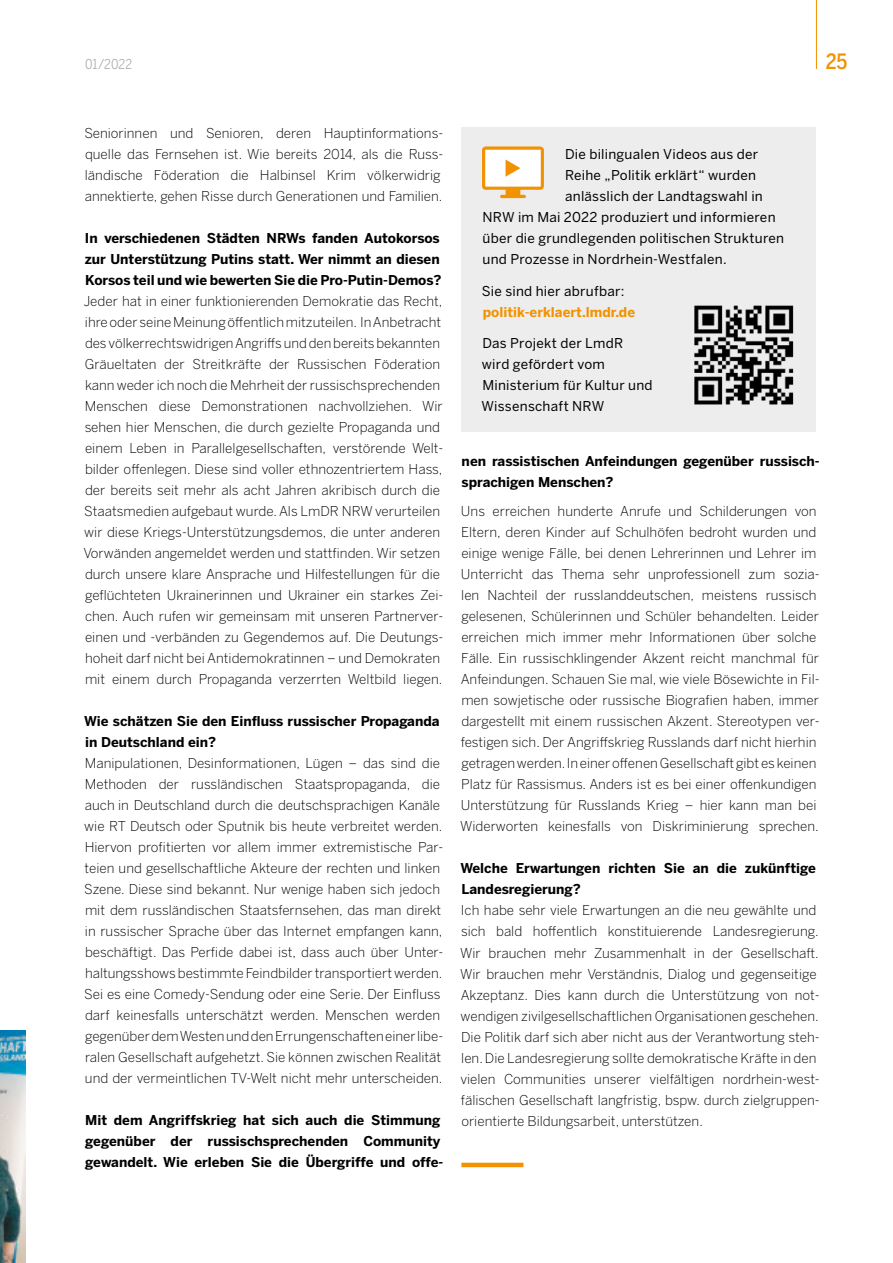
<style>
.page{position:relative;width:893px;height:1263px;background:#fff}
.page>*{position:absolute;margin:0;border:0;box-sizing:border-box;transform-origin:0 0}
.t1{font:500 21px "Benton Sans Cond";color:#f39200}
.Interview_-_Antwort{font:300 13.5px/21px "Benton Sans";color:#000}
.Interview_-_Frage{font:700 13.5px/21px "Benton Sans";color:#000}
.t2{font:13.5px/21px "Benton Sans";letter-spacing:.02em;color:#000}
.t3{font:700 13.5px "Benton Sans";color:#f39200}
.t4{font:13.5px "Benton Sans Cond";letter-spacing:.005em;color:#acacac}
</style>
<div class="page">
<hr style="left:461px;top:1163px;width:62px;height:4px;background:#f39200">
<div style="left:461px;top:128px;width:355px;height:304px;background:#ededed"></div>
<svg style="left:482px;top:146px;width:62px;height:52px"></svg>
<img style="left:694px;top:305px;width:100px;height:100px">
<img style="left:0;top:1031px;width:26px;height:232px">
<hr style="left:816px;top:0;width:1px;height:69px;background:#f39200">
<p class="t4" style="left:85px;top:56px;width:49px">01/2022</p>
<h1 class="t1" style="left:826px;top:49px;width:23px">25</h1>
<p class="Interview_-_Antwort" style="left:84px;top:123px;width:360px">Seniorinnen und Senioren, deren Hauptinformations&shy;quelle das Fernsehen ist. Wie bereits 2014, als die Russ&shy;ländische Föderation die Halbinsel Krim völkerwidrig annektierte, gehen Risse durch Generationen und Familien.</p>
<p class="Interview_-_Frage" style="left:85px;top:227px;width:358px">In verschiedenen Städten NRWs fanden Autokorsos zur Unterstützung Putins statt. Wer nimmt an diesen<br>Korsos teil und wie bewerten Sie die Pro-Putin-Demos?</p>
<p class="Interview_-_Antwort" style="left:83px;top:291px;width:361px">Jeder hat in einer funktionierenden Demokratie das Recht, ihre oder seine Meinung öffentlich mitzuteilen. In Anbetracht des völkerrechtswidrigen Angriffs und den bereits bekannten Gräueltaten der Streitkräfte der Russischen Föderation kann weder ich noch die Mehrheit der russischsprechenden Menschen diese Demonstrationen nachvollziehen. Wir sehen hier Menschen, die durch gezielte Propaganda und einem Leben in Parallelgesellschaften, verstörende Welt&shy;bilder offenlegen. Diese sind voller ethnozentriertem Hass, der bereits seit mehr als acht Jahren akribisch durch die Staatsmedien aufgebaut wurde. Als LmDR NRW verurteilen wir diese Kriegs-Unterstützungsdemos, die unter anderen Vorwänden angemeldet werden und stattfinden. Wir setzen durch unsere klare Ansprache und Hilfestellungen für die geflüchteten Ukrainerinnen und Ukrainer ein starkes Zei&shy;chen. Auch rufen wir gemeinsam mit unseren Partnerver&shy;einen und -verbänden zu Gegendemos auf. Die Deutungs&shy;hoheit darf nicht bei Antidemokratinnen – und Demokraten mit einem durch Propaganda verzerrten Weltbild liegen.</p>
<p class="Interview_-_Frage" style="left:84px;top:711px;width:357px">Wie schätzen Sie den Einfluss russischer Propaganda in Deutschland ein?</p>
<p class="Interview_-_Antwort" style="left:84px;top:753px;width:360px">Manipulationen, Desinformationen, Lügen – das sind die Methoden der russländischen Staatspropaganda, die auch in Deutschland durch die deutschsprachigen Kanäle wie RT Deutsch oder Sputnik bis heute verbreitet werden.<br>Hiervon profitierten vor allem immer extremistische Par&shy;teien und gesellschaftliche Akteure der rechten und linken Szene. Diese sind bekannt. Nur wenige haben sich jedoch mit dem russländischen Staatsfernsehen, das man direkt in russischer Sprache über das Internet empfangen kann, beschäftigt. Das Perfide dabei ist, dass auch über Unter&shy;haltungsshows bestimmte Feindbilder transportiert werden.<br>Sei es eine Comedy-Sendung oder eine Serie. Der Einfluss darf keinesfalls unterschätzt werden. Menschen werden gegenüber dem Westen und den Errungenschaften einer libe&shy;ralen Gesellschaft aufgehetzt. Sie können zwischen Realität und der vermeintlichen TV-Welt nicht mehr unterscheiden.</p>
<p class="Interview_-_Frage" style="left:85px;top:1110px;width:360px">Mit dem Angriffskrieg hat sich auch die Stimmung gegenüber der russischsprechenden Community gewandelt. Wie erleben Sie die Übergriffe und offe-</p>
<p class="t2" style="left:565px;top:143px;width:195px">Die bilingualen Videos aus der</p>
<p class="t2" style="left:565px;top:164px;width:193px">Reihe „Politik erklärt“ wurden</p>
<p class="t2" style="left:565px;top:186px;width:199px">anlässlich der Landtagswahl in</p>
<p class="t2" style="left:482px;top:207px;width:295px">NRW im Mai 2022 produziert und informieren</p>
<p class="t2" style="left:482px;top:228px;width:303px">über die grundlegenden politischen Strukturen</p>
<p class="t2" style="left:482px;top:249px;width:246px">und Prozesse in Nordrhein-Westfalen.</p>
<p class="t2" style="left:482px;top:280px;width:144px">Sie sind hier abrufbar:</p>
<p class="t3" style="left:483px;top:304px;width:154px">politik-erklaert.lmdr.de</p>
<p class="t2" style="left:481px;top:333px;width:173px">Das Projekt der LmdR wird gefördert vom<br>Ministerium für Kultur und<br>Wissenschaft NRW</p>
<p class="Interview_-_Frage" style="left:461px;top:450px;width:360px">nen rassistischen Anfeindungen gegenüber russisch&shy;sprachigen Menschen?</p>
<p class="Interview_-_Antwort" style="left:460px;top:501px;width:361px">Uns erreichen hunderte Anrufe und Schilderungen von Eltern, deren Kinder auf Schulhöfen bedroht wurden und einige wenige Fälle, bei denen Lehrerinnen und Lehrer im Unterricht das Thema sehr unprofessionell zum sozia&shy;len Nachteil der russlanddeutschen, meistens russisch gelesenen, Schülerinnen und Schüler behandelten. Leider erreichen mich immer mehr Informationen über solche Fälle. Ein russischklingender Akzent reicht manchmal für Anfeindungen. Schauen Sie mal, wie viele Bösewichte in Fil&shy;men sowjetische oder russische Biografien haben, immer dargestellt mit einem russischen Akzent. Stereotypen ver&shy;festigen sich. Der Angriffskrieg Russlands darf nicht hierhin getragen werden. In einer offenen Gesellschaft gibt es keinen Platz für Rassismus. Anders ist es bei einer offenkundigen Unterstützung für Russlands Krieg – hier kann man bei Widerworten keinesfalls von Diskriminierung sprechen.</p>
<p class="Interview_-_Frage" style="left:460px;top:858px;width:357px">Welche Erwartungen richten Sie an die zukünftige<br>Landesregierung?</p>
<p class="Interview_-_Antwort" style="left:460px;top:900px;width:361px">Ich habe sehr viele Erwartungen an die neu gewählte und sich bald hoffentlich konstituierende Landesregierung.<br>Wir brauchen mehr Zusammenhalt in der Gesellschaft.<br>Wir brauchen mehr Verständnis, Dialog und gegenseitige Akzeptanz. Dies kann durch die Unterstützung von not&shy;wendigen zivilgesellschaftlichen Organisationen geschehen.<br>Die Politik darf sich aber nicht aus der Verantwortung steh&shy;len. Die Landesregierung sollte demokratische Kräfte in den vielen Communities unserer vielfältigen nordrhein-west&shy;fälischen Gesellschaft langfristig, bspw. durch zielgruppen&shy;orientierte Bildungsarbeit, unterstützen.</p>
</div>
